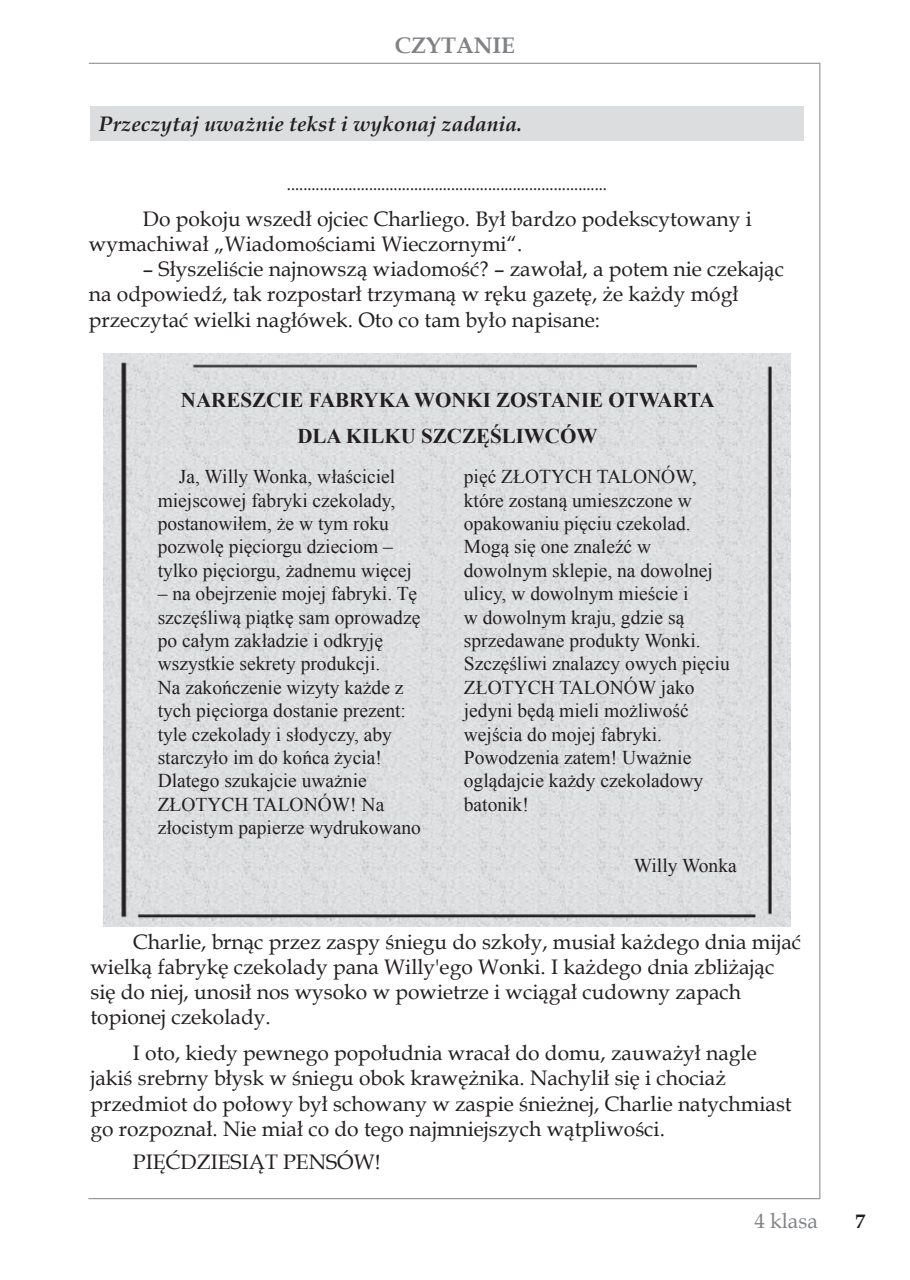
<style>
.page{position:relative;width:910px;height:1280px;background:#fff}
.page>*{position:absolute;margin:0;border:0;box-sizing:border-box;transform-origin:0 0}
.t1{font:700 22.5px "Book Antiqua";color:#808285}
.Stem_4{font:21px/25.2px "Book Antiqua";color:#231f20}
.Stem_4-2{font:700 21px "Times New Roman";color:#231f20}
.Pries_teksta_4{font:italic 700 21px "Book Antiqua";color:#231f20}
.t2{font:21px "Book Antiqua";color:#808285}
.Stem_4-3{font:19.5px/23.4px "Times New Roman";color:#231f20}
.t3{font:700 19.5px "Book Antiqua";color:#231f20}
.Stem_4-4{font:18px "Minion Pro";color:#231f20}
</style>
<div class="page">
<hr style="left:89px;top:63px;width:731px;height:1px;background:#808285">
<hr style="left:819px;top:63px;width:1px;height:1136px;background:#808285">
<hr style="left:88px;top:1198px;width:732px;height:1px;background:#808285">
<div style="left:90px;top:106px;width:713px;height:34px;background:#dcdddf"></div>
<img style="left:103px;top:353px;width:688px;height:574px">
<p class="t1" style="left:395px;top:30px;width:122px">CZYTANIE</p>
<p class="Pries_teksta_4" style="left:99px;top:109px;width:425px">Przeczytaj uważnie tekst i wykonaj zadania.</p>
<p class="Stem_4-4" style="left:287px;top:172px;width:322px">..............................................................................</p>
<p class="Stem_4" style="left:89px;top:206px;width:664px;text-indent:54px">Do pokoju wszedł ojciec Charliego. Był bardzo podekscytowany i wymachiwał „Wiadomościami Wieczornymi“.</p>
<p class="Stem_4" style="left:89px;top:256px;width:697px;text-indent:54px">– Słyszeliście najnowszą wiadomość? – zawołał, a potem nie czekając na odpowiedź, tak rozpostarł trzymaną w ręku gazetę, że każdy mógł przeczytać wielki nagłówek. Oto co tam było napisane:</p>
<p class="Stem_4-2" style="left:181px;top:386px;width:535px">NARESZCIE FABRYKA WONKI ZOSTANIE OTWARTA</p>
<p class="Stem_4-2" style="left:297px;top:421px;width:301px">DLA KILKU SZCZĘŚLIWCÓW</p>
<p class="Stem_4-3" style="left:158px;top:465px;width:256px;text-indent:21px">Ja, Willy Wonka, właściciel miejscowej fabryki czekolady, postanowiłem, że w tym roku pozwolę pięciorgu dzieciom – tylko pięciorgu, żadnemu więcej</p>
<p class="Stem_4-3" style="left:158px;top:582px;width:265px">– na obejrzenie mojej fabryki. Tę szczęśliwą piątkę sam oprowadzę po całym zakładzie i odkryję wszystkie sekrety produkcji.<br>Na zakończenie wizyty każde z tych pięciorga dostanie prezent: tyle czekolady i słodyczy, aby starczyło im do końca życia!<br>Dlatego szukajcie uważnie<br>ZŁOTYCH TALONÓW! Na złocistym papierze wydrukowano</p>
<p class="Stem_4-3" style="left:464px;top:465px;width:267px">pięć ZŁOTYCH TALONÓW, które zostaną umieszczone w opakowaniu pięciu czekolad.<br>Mogą się one znaleźć w dowolnym sklepie, na dowolnej ulicy, w dowolnym mieście i<br>w dowolnym kraju, gdzie są sprzedawane produkty Wonki.<br>Szczęśliwi znalazcy owych pięciu<br>ZŁOTYCH TALONÓW jako jedyni będą mieli możliwość wejścia do mojej fabryki.<br>Powodzenia zatem! Uważnie oglądajcie każdy czekoladowy batonik!</p>
<p class="Stem_4-3" style="left:634px;top:854px;width:104px">Willy Wonka</p>
<p class="Stem_4" style="left:90px;top:929px;width:712px;text-indent:43px">Charlie, brnąc przez zaspy śniegu do szkoły, musiał każdego dnia mijać wielką fabrykę czekolady pana Willy'ego Wonki. I każdego dnia zbliżając się do niej, unosił nos wysoko w powietrze i wciągał cudowny zapach topionej czekolady.</p>
<p class="Stem_4" style="left:90px;top:1040px;width:703px;text-indent:43px">I oto, kiedy pewnego popołudnia wracał do domu, zauważył nagle jakiś srebrny błysk w śniegu obok krawężnika. Nachylił się i chociaż przedmiot do połowy był schowany w zaspie śnieżnej, Charlie natychmiast go rozpoznał. Nie miał co do tego najmniejszych wątpliwości.</p>
<p class="Stem_4" style="left:133px;top:1148px;width:249px">PIĘĆDZIESIĄT PENSÓW!</p>
<p class="t2" style="left:754px;top:1207px;width:65px">4 klasa</p>
<p class="t3" style="left:856px;top:1208px;width:11px">7</p>
</div>
